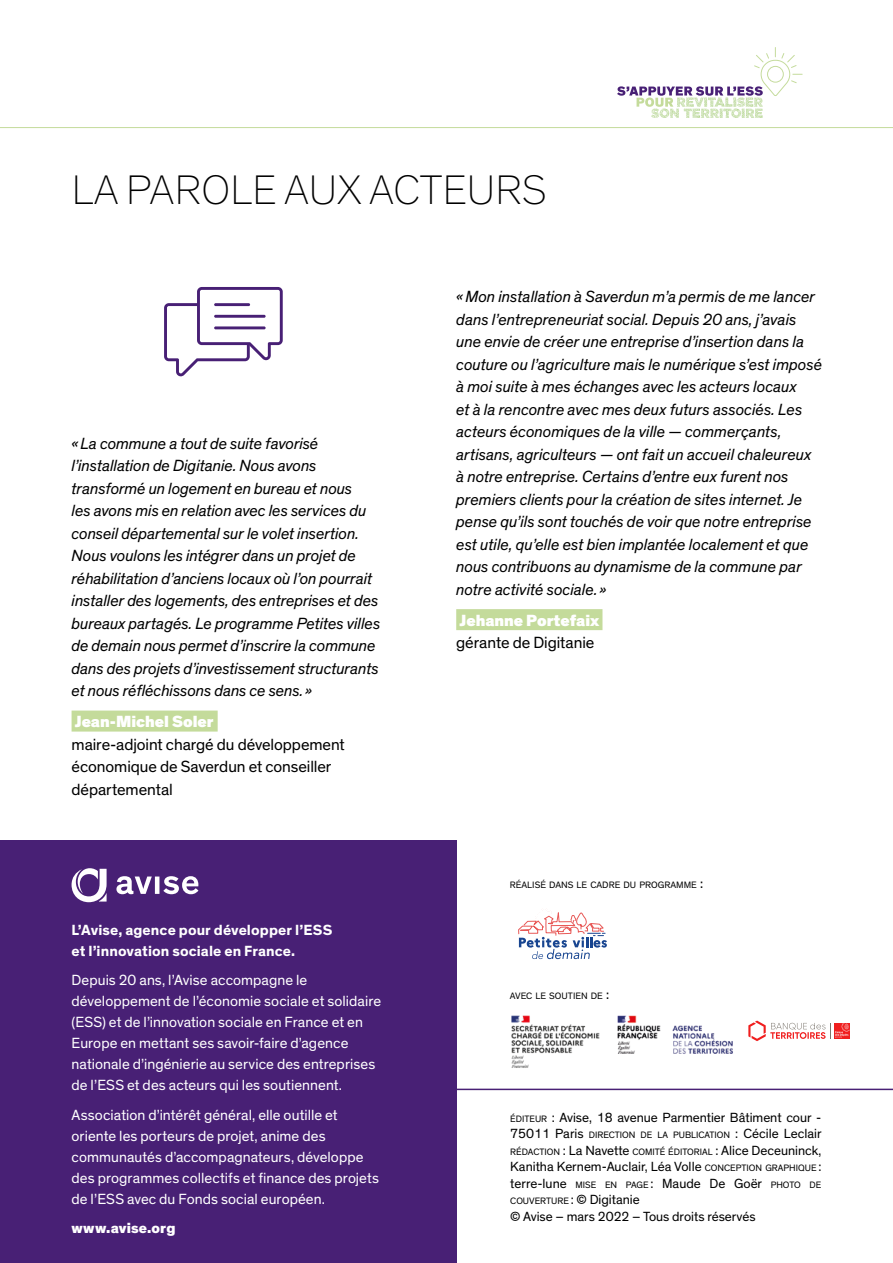
<style>
.page{position:relative;width:893px;height:1263px;background:#fff}
.page>*{position:absolute;margin:0;border:0;box-sizing:border-box;transform-origin:0 0}
.t1{font:100 42px "Theinhardt";letter-spacing:.01em;color:#000}
.t2{font:italic 16.5px/22.5px "Theinhardt";letter-spacing:-.005em;color:#000}
.t3{font:16.5px/22.5px "Theinhardt";letter-spacing:-.005em;color:#000}
.t4{font:900 16.5px "Theinhardt";color:#fff}
.t5{font:15px/21px "Theinhardt";letter-spacing:.005em;color:#fff}
.t6{font:700 15px/21px "Theinhardt";letter-spacing:.005em;color:#fff}
.t7{font:800 15px "Theinhardt";letter-spacing:.005em;color:#fff}
.t8{font:13.5px/16.5px "Theinhardt";color:#000}
.t9{font:9.45px "Theinhardt Pan";color:#000}
.s1{font-weight:900;color:#fff}
.s2{font-weight:900;color:#c4db9b}
.s3{font-size:13.5px}
.s4{font-size:9.45px}
.s5{font-style:inherit}
</style>
<div class="page">
<hr style="left:0;top:1089px;width:893px;height:1px;background:#482075">
<div style="left:72px;top:710px;width:146px;height:21px;background:#c4db9b"></div>
<div style="left:456px;top:609px;width:146px;height:21px;background:#c4db9b"></div>
<svg style="left:164px;top:287px;width:119px;height:89px"></svg>
<hr style="left:214px;top:303px;width:36px;height:3px;background:#482075">
<hr style="left:214px;top:315px;width:52px;height:3px;background:#482075">
<hr style="left:214px;top:326px;width:52px;height:3px;background:#482075">
<img style="left:617px;top:1015px;width:116px;height:39px">
<img style="left:511px;top:1015px;width:89px;height:53px">
<svg style="left:748px;top:1020px;width:102px;height:21px"></svg>
<svg style="left:518px;top:912px;width:89px;height:47px"></svg>
<svg style="left:617px;top:47px;width:186px;height:71px"></svg>
<div style="left:0;top:841px;width:456px;height:422px;background:#482075"></div>
<svg style="left:72px;top:868px;width:126px;height:34px"></svg>
<hr style="left:0;top:127px;width:893px;height:1px;background:#c4db9b">
<h1 class="t1" style="left:72px;top:165px;width:476px">LA PAROLE AUX ACTEURS</h1>
<p class="t2" style="left:72px;top:432px;width:310px">« La commune a tout de suite favorisé l’installation de Digitanie. Nous avons transformé un logement en bureau et nous<br>les avons mis en relation avec les services du conseil départemental sur le volet insertion.<br>Nous voulons les intégrer dans un projet de réhabilitation d’anciens locaux où l’on pourrait installer des logements, des entreprises et des bureaux partagés. Le programme Petites villes de demain nous permet d’inscrire la commune dans des projets d’investissement structurants et nous réfléchissons dans ce sens. »</p>
<p class="t3" style="left:72px;top:711px;width:275px"><span class="s1">Jean-Michel Soler</span><span class="s2">.<br></span>maire-adjoint chargé du développement économique de Saverdun et conseiller départemental</p>
<p class="t6" style="left:72px;top:920px;width:262px">L’Avise, agence pour développer l’ESS et l’innovation sociale en France.</p>
<p class="t5" style="left:72px;top:970px;width:311px">Depuis 20 ans, l’Avise accompagne le développement de l’économie sociale et solidaire (ESS) et de l’innovation sociale en France et en Europe en mettant ses savoir-faire d’agence nationale d’ingénierie au service des entreprises de l’ESS et des acteurs qui les soutiennent.</p>
<p class="t5" style="left:72px;top:1105px;width:309px">Association d’intérêt général, elle outille et oriente les porteurs de projet, anime des communautés d’accompagnateurs, développe des programmes collectifs et finance des projets de l’ESS avec du Fonds social européen.</p>
<p class="t7" style="left:72px;top:1219px;width:105px">www.avise.org</p>
<p class="t2" style="left:456px;top:286px;width:367px">« Mon installation à Saverdun m’a permis de me lancer dans l’entrepreneuriat social. Depuis 20 ans, j’avais une envie de créer une entreprise d’insertion dans la couture ou l’agriculture mais le numérique s’est imposé à moi suite à mes échanges avec les acteurs locaux<br>et à la rencontre avec mes deux futurs associés. Les acteurs économiques de la ville — commerçants, artisans, agriculteurs — ont fait un accueil chaleureux à notre entreprise. Certains d’entre eux furent nos premiers clients pour la création de sites internet. Je pense qu’ils sont touchés de voir que notre entreprise est utile, qu’elle est bien implantée localement et que nous contribuons au dynamisme de la commune par notre activité sociale. »</p>
<p class="t4" style="left:459px;top:610px;width:141px">Jehanne Portefaix</p>
<p class="t3" style="left:456px;top:632px;width:140px">gérante de Digitanie</p>
<p class="t9" style="left:510px;top:878px;width:195px">RÉALISÉ DANS LE CADRE DU PROGRAMME <span class="s3">:</span></p>
<p class="t9" style="left:510px;top:989px;width:101px">AVEC LE SOUTIEN DE <span class="s3">:</span></p>
<p class="t8" style="left:510px;top:1109px;width:313px"><span class="s4">ÉDITEUR</span> : Avise, 18 avenue Parmentier Bâtiment cour - 75011 Paris <span class="s4">DIRECTION DE LA PUBLICATION</span> : Cécile Leclair <span class="s4">RÉDACTION</span> <span class="s5">:</span> La Navette <span class="s4">COMITÉ ÉDITORIAL</span> <span class="s5">:</span> Alice Deceuninck, Kanitha Kernem-Auclair, Léa Volle <span class="s4">CONCEPTION GRAPHIQUE</span> : terre-lune <span class="s4">MISE EN PAGE</span> : Maude De Goër <span class="s4">PHOTO DE COUVERTURE</span> : © Digitanie<br>© Avise – mars 2022 – Tous droits réservés</p>
</div>
